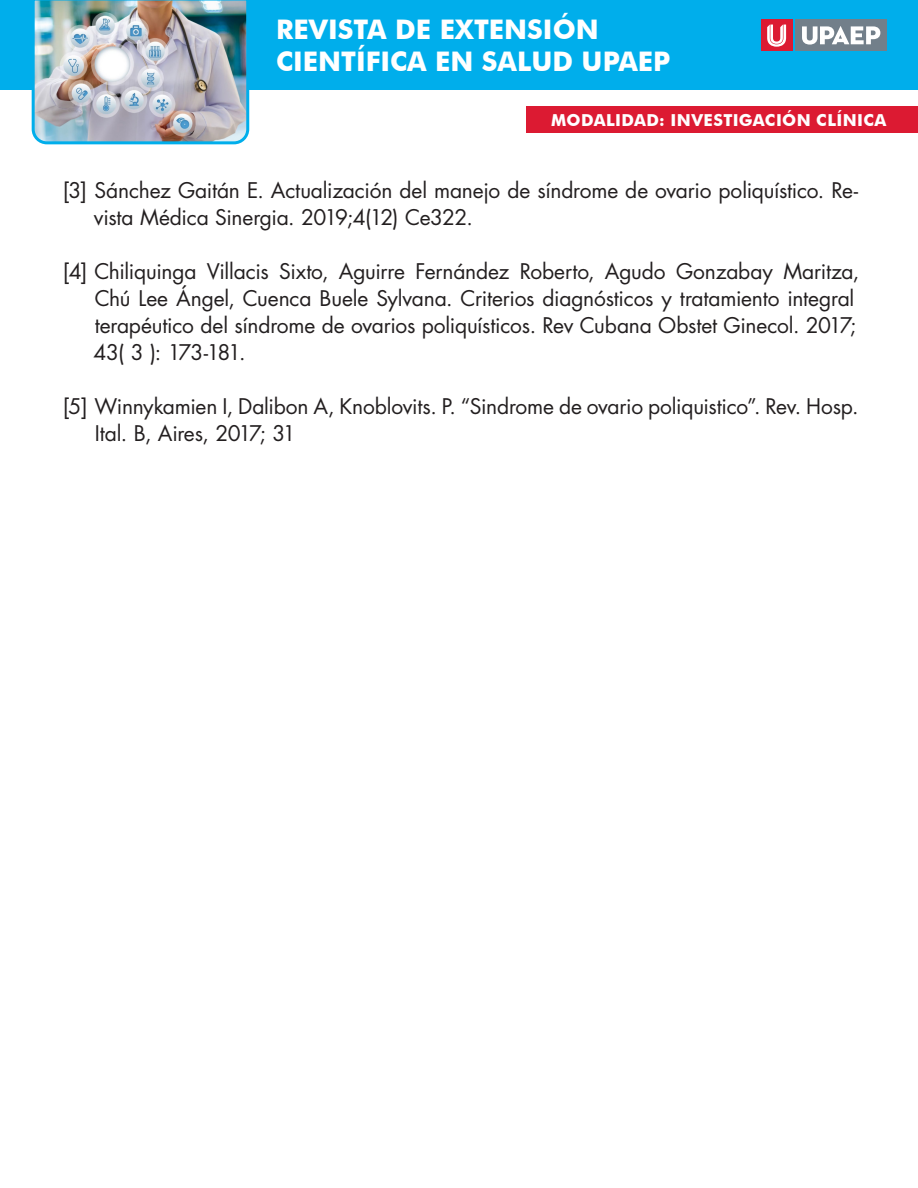
<style>
.page{position:relative;width:918px;height:1188px;background:#fff}
.page>*{position:absolute;margin:0;border:0;box-sizing:border-box;transform-origin:0 0}
.t1{font:700 27px/32.4px "Futura BT";color:#fff}
.referencias{font:21px/27px "Futura Std";letter-spacing:-.01em;color:#231f20}
.t2{font:700 16.5px "Futura BT";letter-spacing:.02em;color:#fff}
</style>
<div class="page">
<div style="left:0;top:0;width:918px;height:90px;background:#00aeeb"></div>
<img style="left:31px;top:0;width:219px;height:145px">
<div style="left:796px;top:20px;width:91px;height:31px;background:#727f8a"></div>
<svg style="left:802px;top:26px;width:78px;height:19px"></svg>
<div style="left:761px;top:20px;width:31px;height:31px;background:#dc1a32"></div>
<svg style="left:767px;top:25px;width:19px;height:22px"></svg>
<div style="left:526px;top:106px;width:392px;height:27px;background:#dc1a32"></div>
<p class="t1" style="left:276px;top:13px;width:396px">REVISTA DE EXTENSIÓN<br>CIENTÍFICA EN SALUD UPAEP</p>
<p class="t2" style="left:551px;top:110px;width:337px">MODALIDAD: INVESTIGACIÓN CLÍNICA</p>
<p class="referencias" style="left:94px;top:177px;width:766px;text-indent:-31px">[3] Sánchez Gaitán E. Actualización del manejo de síndrome de ovario poliquístico. Re&shy;vista Médica Sinergia. 2019;4(12) Ce322.</p>
<p class="referencias" style="left:94px;top:258px;width:767px;text-indent:-31px">[4] Chiliquinga Villacis Sixto, Aguirre Fernández Roberto, Agudo Gonzabay Maritza, Chú Lee Ángel, Cuenca Buele Sylvana. Criterios diagnósticos y tratamiento integral terapéutico del síndrome de ovarios poliquísticos. Rev Cubana Obstet Ginecol. 2017; 43( 3 ): 173-181.</p>
<p class="referencias" style="left:95px;top:393px;width:765px;text-indent:-32px">[5] Winnykamien I, Dalibon A, Knoblovits. P. “Sindrome de ovario poliquistico”. Rev. Hosp.<br>Ital. B, Aires, 2017; 31</p>
</div>
